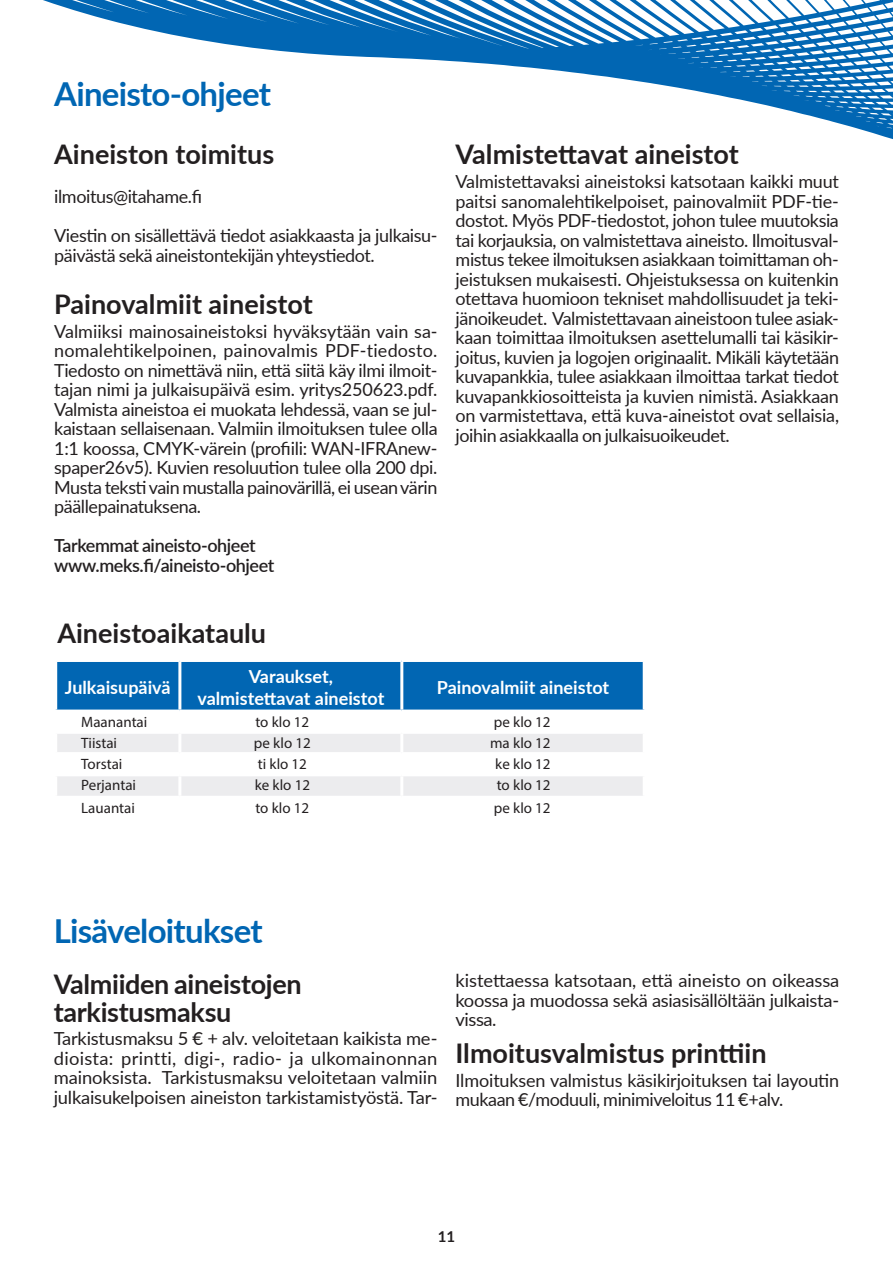
<style>
.page{position:relative;width:893px;height:1263px;background:#fff}
.page>*{position:absolute;margin:0;border:0;box-sizing:border-box;transform-origin:0 0}
._03_Esirivi{font:700 33px "Lato";letter-spacing:-.02em;color:#0166b3}
._03_Esirivi-2{font:700 27px/27px "Lato";color:#231f20}
._03_Esirivi-3{font:18px/19.5px "Lato";letter-spacing:-.025em;color:#231f20;text-align:justify}
._03_Esirivi-4{font:18px/19.5px "Lato";letter-spacing:-.005em;color:#231f20}
.t1{font:700 18px "Lato";color:#fff}
._03_Esirivi-5{font:600 18px "Lato";letter-spacing:-.02em;color:#231f20}
.t2{font:15px "Myriad Pro";color:#231f20}
.t3{font:700 15px "Lato";color:#231f20}
</style>
<div class="page">
<svg style="left:43px;top:0;width:850px;height:139px"></svg>
<div style="left:57px;top:662px;width:586px;height:47px;background:#0166b3"></div>
<svg style="left:57px;top:734px;width:586px;height:62px"></svg>
<hr style="left:178px;top:662px;width:3px;height:47px;background:#fff">
<hr style="left:400px;top:662px;width:3px;height:47px;background:#fff">
<hr style="left:178px;top:734px;width:3px;height:18px;background:#fff">
<hr style="left:400px;top:734px;width:3px;height:18px;background:#fff">
<hr style="left:178px;top:755px;width:3px;height:18px;background:#fff">
<hr style="left:400px;top:755px;width:3px;height:18px;background:#fff">
<hr style="left:178px;top:776px;width:3px;height:20px;background:#fff">
<hr style="left:400px;top:776px;width:3px;height:20px;background:#fff">
<hr style="left:54px;top:752px;width:126px;height:3px;background:#fff">
<hr style="left:180px;top:752px;width:222px;height:3px;background:#fff">
<hr style="left:402px;top:752px;width:244px;height:3px;background:#fff">
<hr style="left:54px;top:773px;width:126px;height:3px;background:#fff">
<hr style="left:180px;top:773px;width:222px;height:3px;background:#fff">
<hr style="left:402px;top:773px;width:244px;height:3px;background:#fff">
<p class="_03_Esirivi" style="left:54px;top:70px;width:218px">Aineisto-ohjeet</p>
<p class="_03_Esirivi-2" style="left:54px;top:140px;width:222px">Aineiston toimitus</p>
<p class="_03_Esirivi-3" style="left:54px;top:186px;width:149px">ilmoitus@itahame.fi</p>
<p class="_03_Esirivi-3" style="left:54px;top:225px;width:385px">Viestin on sisällettävä tiedot asiakkaasta ja julkaisu&shy;päivästä sekä aineistontekijän yhteystiedot.</p>
<p class="_03_Esirivi-2" style="left:54px;top:289px;width:260px">Painovalmiit aineistot</p>
<p class="_03_Esirivi-3" style="left:54px;top:321px;width:385px">Valmiiksi mainosaineistoksi hyväksytään vain sa&shy;nomalehtikelpoinen, painovalmis PDF-tiedosto.<br>Tiedosto on nimettävä niin, että siitä käy ilmi ilmoit&shy;tajan nimi ja julkaisupäivä esim. yritys250623.pdf.<br>Valmista aineistoa ei muokata lehdessä, vaan se jul&shy;kaistaan sellaisenaan. Valmiin ilmoituksen tulee olla 1:1 koossa, CMYK-värein (profiili: WAN-IFRAnew&shy;spaper26v5). Kuvien resoluution tulee olla 200 dpi.<br>Musta teksti vain mustalla painovärillä, ei usean värin päällepainatuksena.</p>
<p class="_03_Esirivi-5" style="left:54px;top:532px;width:203px">Tarkemmat aineisto-ohjeet</p>
<p class="_03_Esirivi-5" style="left:54px;top:552px;width:222px">www.meks.fi/aineisto-ohjeet</p>
<p class="_03_Esirivi-2" style="left:456px;top:140px;width:285px">Valmistettavat aineistot</p>
<p class="_03_Esirivi-3" style="left:456px;top:171px;width:385px">Valmistettavaksi aineistoksi katsotaan kaikki muut paitsi sanomalehtikelpoiset, painovalmiit PDF-tie&shy;dostot. Myös PDF-tiedostot, johon tulee muutoksia tai korjauksia, on valmistettava aineisto. Ilmoitusval&shy;mistus tekee ilmoituksen asiakkaan toimittaman oh&shy;jeistuksen mukaisesti. Ohjeistuksessa on kuitenkin otettava huomioon tekniset mahdollisuudet ja teki&shy;jänoikeudet. Valmistettavaan aineistoon tulee asiak&shy;kaan toimittaa ilmoituksen asettelumalli tai käsikir&shy;joitus, kuvien ja logojen originaalit. Mikäli käytetään kuvapankkia, tulee asiakkaan ilmoittaa tarkat tiedot kuvapankkiosoitteista ja kuvien nimistä. Asiakkaan on varmistettava, että kuva-aineistot ovat sellaisia, joihin asiakkaalla on julkaisuoikeudet.</p>
<p class="_03_Esirivi-2" style="left:57px;top:618px;width:210px">Aineistoaikataulu</p>
<p class="t1" style="left:65px;top:674px;width:107px">Julkaisupäivä</p>
<p class="t1" style="left:249px;top:664px;width:86px">Varaukset,</p>
<p class="t1" style="left:197px;top:685px;width:188px">valmistettavat aineistot</p>
<p class="t1" style="left:437px;top:674px;width:174px">Painovalmiit aineistot</p>
<p class="t2" style="left:81px;top:712px;width:68px">Maanantai</p>
<p class="t2" style="left:255px;top:712px;width:55px">to klo 12</p>
<p class="t2" style="left:494px;top:712px;width:58px">pe klo 12</p>
<p class="t2" style="left:81px;top:733px;width:37px">Tiistai</p>
<p class="t2" style="left:254px;top:733px;width:58px">pe klo 12</p>
<p class="t2" style="left:490px;top:733px;width:62px">ma klo 12</p>
<p class="t2" style="left:81px;top:755px;width:43px">Torstai</p>
<p class="t2" style="left:258px;top:755px;width:51px">ti klo 12</p>
<p class="t2" style="left:495px;top:755px;width:57px">ke klo 12</p>
<p class="t2" style="left:81px;top:776px;width:56px">Perjantai</p>
<p class="t2" style="left:255px;top:776px;width:57px">ke klo 12</p>
<p class="t2" style="left:497px;top:776px;width:55px">to klo 12</p>
<p class="t2" style="left:81px;top:798px;width:55px">Lauantai</p>
<p class="t2" style="left:255px;top:798px;width:55px">to klo 12</p>
<p class="t2" style="left:494px;top:798px;width:58px">pe klo 12</p>
<p class="_03_Esirivi" style="left:54px;top:907px;width:210px">Lisäveloitukset</p>
<p class="_03_Esirivi-2" style="left:54px;top:970px;width:249px">Valmiiden aineistojen tarkistusmaksu</p>
<p class="_03_Esirivi-3" style="left:54px;top:1028px;width:385px">Tarkistusmaksu 5 € + alv. veloitetaan kaikista me&shy;dioista: printti, digi-, radio- ja ulkomainonnan mainoksista. Tarkistusmaksu veloitetaan valmiin julkaisukelpoisen aineiston tarkistamistyöstä. Tar-</p>
<p class="_03_Esirivi-3" style="left:455px;top:970px;width:385px">kistettaessa katsotaan, että aineisto on oikeassa koossa ja muodossa sekä asiasisällöltään julkaista&shy;vissa.</p>
<p class="_03_Esirivi-2" style="left:455px;top:1038px;width:313px">Ilmoitusvalmistus printtiin</p>
<p class="_03_Esirivi-4" style="left:455px;top:1069px;width:385px">Ilmoituksen valmistus käsikirjoituksen tai layoutin mukaan €/moduuli, minimiveloitus 11 €+alv.</p>
<p class="t3" style="left:438px;top:1225px;width:19px">11</p>
</div>
